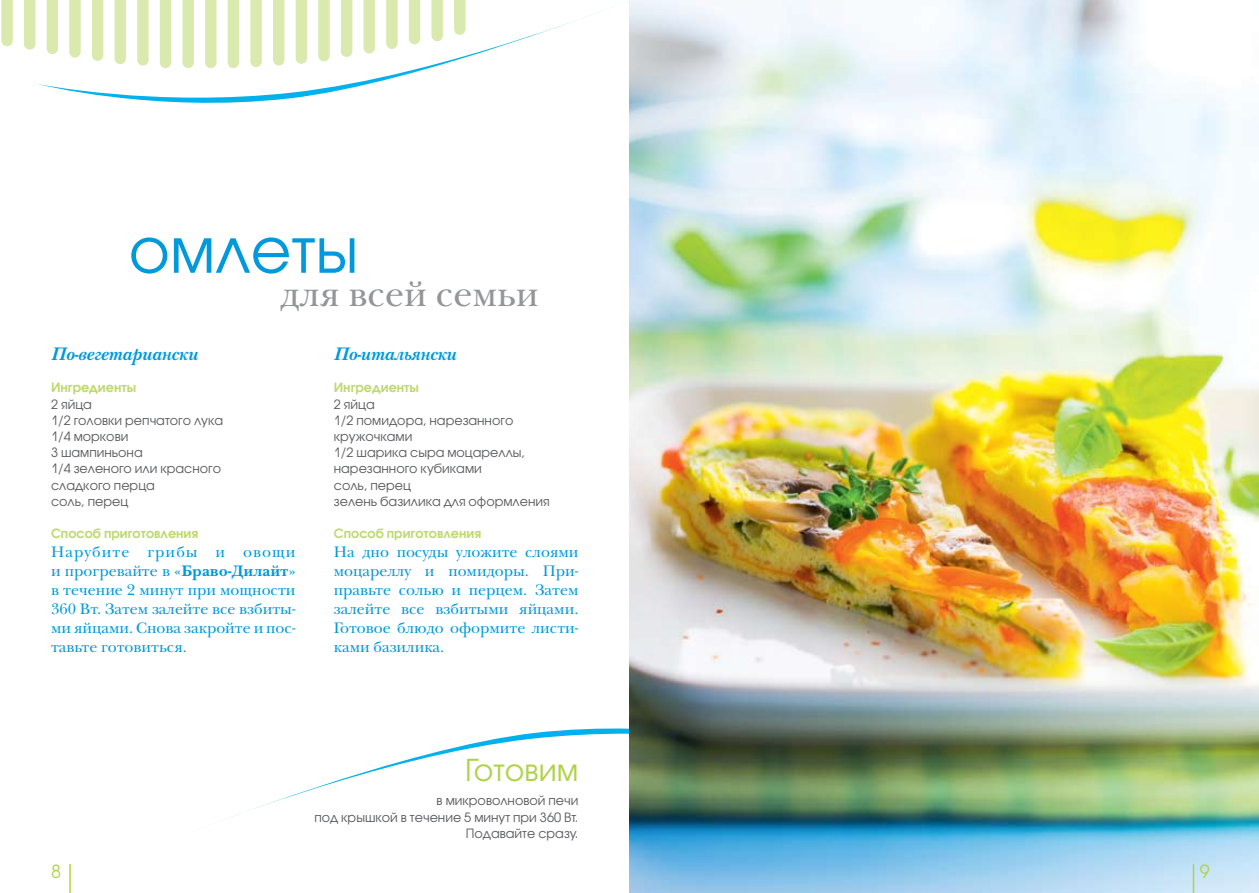
<style>
.page{position:relative;width:1259px;height:893px;background:#fff}
.page>*{position:absolute;margin:0;border:0;box-sizing:border-box;transform-origin:0 0}
.t1{font:63px "Avant Garde Gothic C";color:#0099dc}
.t2{font:37.5px "New Baskerville Exp Od C";color:#939598}
.t3{font:30px "Avant Garde Gothic C";color:#afd249}
.t4{font:italic 700 18.75px "New Baskerville C";color:#0099dc}
.t5{font:18px "Avant Garde Gothic C";color:#afd249}
.t6{font:15.75px/18.9px "New Baskerville C";color:#0099dc;text-align:justify}
.t7{font:12.75px/16.2px "Avant Garde Gothic C";color:#58595b}
.t8{font:700 12.75px "Avant Garde Gothic C";color:#bed970}
.s1{font-weight:700}
</style>
<div class="page">
<svg style="left:24px;top:0;width:11px;height:50px"></svg>
<svg style="left:1px;top:0;width:12px;height:46px"></svg>
<svg style="left:38px;top:0;width:579px;height:103px"></svg>
<svg style="left:207px;top:728px;width:422px;height:98px"></svg>
<img style="left:629px;top:0;width:630px;height:893px">
<hr style="left:69px;top:864px;width:2px;height:29px;background:#afd249">
<hr style="left:1192px;top:864px;width:2px;height:29px;background:#afd249">
<h1 class="t1" style="left:129px;top:213px;width:231px">омлеты</h1>
<h2 class="t2" style="left:280px;top:272px;width:260px">для всей семьи</h2>
<p class="t4" style="left:334px;top:343px;width:124px">По-итальянски</p>
<p class="t8" style="left:334px;top:380px;width:87px">Ингредиенты</p>
<p class="t7" style="left:334px;top:396px;width:217px">2 яйца<br>1/2 помидора, нарезанного кружочками<br>1/2 шарика сыра моцареллы, нарезанного кубиками<br>соль, перец<br>зелень базилика для оформления</p>
<p class="t8" style="left:334px;top:526px;width:149px">Способ приготовления</p>
<p class="t6" style="left:334px;top:543px;width:246px">На дно посуды уложите слоями моцареллу и помидоры. При&shy;правьте солью и перцем. Затем залейте все взбитыми яйцами.<br>Готовое блюдо оформите листи&shy;ками базилика.</p>
<p class="t4" style="left:51px;top:343px;width:148px">По-вегетариански</p>
<p class="t8" style="left:51px;top:380px;width:87px">Ингредиенты</p>
<p class="t7" style="left:51px;top:396px;width:174px">2 яйца<br>1/2 головки репчатого лука<br>1/4 моркови<br>3 шампиньона<br>1/4 зеленого или красного сладкого перца<br>соль, перец</p>
<p class="t8" style="left:51px;top:526px;width:149px">Способ приготовления</p>
<p class="t6" style="left:51px;top:543px;width:246px">Нарубите грибы и овощи и прогревайте в <span class="s1">«Браво-Дилайт» </span>в течение 2 минут при мощности 360 Вт. Затем залейте все взбиты&shy;ми яйцами. Снова закройте и пос&shy;тавьте готовиться.</p>
<p class="t5" style="left:51px;top:861px;width:11px">8</p>
<h3 class="t3" style="left:465px;top:752px;width:115px">Готовим</h3>
<p class="t7" style="left:314px;top:793px;width:265px;text-align:right">в микроволновой печи<br>под крышкой в течение 5 минут при 360 Вт.<br>Подавайте сразу.</p>
<p class="t5" style="left:1199px;top:861px;width:11px">9</p>
</div>
